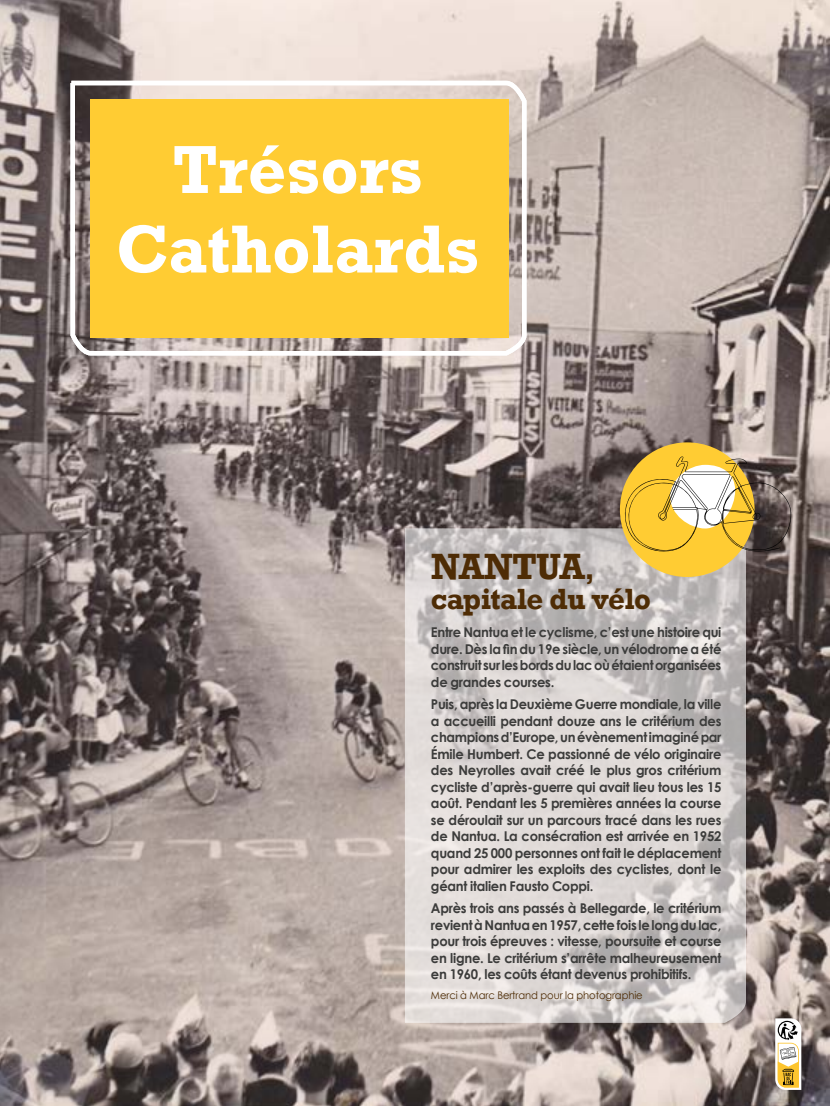
<style>
.page{position:relative;width:830px;height:1106px;background:#fff}
.page>*{position:absolute;margin:0;border:0;box-sizing:border-box;transform-origin:0 0}
.t1{font:700 69px/79.5px "Rockwell";color:#fff;text-align:center}
.t2{font:700 37.5px "Rockwell";letter-spacing:-.02em;color:#4e2c05}
.t3{font:700 30px "Rockwell";letter-spacing:-.02em;color:#4e2c05}
.t4{font:700 13.5px/16.5px "Century Gothic";letter-spacing:-.02em;color:#3c3c3b;text-align:justify}
.t5{font:10.5px "Century Gothic";letter-spacing:-.01em;color:#4e2c05;scale:.95 1}
.s1{font-size:30px}
</style>
<div class="page">
<img style="left:0;top:0;width:829px;height:1106px">
<svg style="left:405px;top:528px;width:340px;height:494px;background:#d4cecd"></svg>
<svg style="left:774px;top:1018px;width:26px;height:71px"></svg>
<svg style="left:67px;top:78px;width:461px;height:280px;background:#f1c750"></svg>
<div style="left:619px;top:442px;width:135px;height:135px;background:#fc3;border-radius:50%"></div>
<svg style="left:620px;top:456px;width:171px;height:96px"></svg>
<h1 class="t1" style="left:116px;top:130px;width:365px">Trésors<br>Catholards</h1>
<h2 class="t2" style="left:431px;top:543px;width:165px">NANTUA<span class="s1">,</span></h2>
<h3 class="t3" style="left:431px;top:580px;width:221px">capitale du vélo</h3>
<p class="t4" style="left:431px;top:623px;width:292px">Entre Nantua et le cyclisme, c’est une histoire qui dure. Dès la fin du 19e siècle, un vélodrome a été construit sur les bords du lac où étaient organisées de grandes courses.</p>
<p class="t4" style="left:431px;top:695px;width:292px">Puis, après la Deuxième Guerre mondiale, la ville a accueilli pendant douze ans le critérium des champions d’Europe, un évènement imaginé par Émile Humbert. Ce passionné de vélo originaire des Neyrolles avait créé le plus gros critérium cycliste d’après-guerre qui avait lieu tous les 15 août. Pendant les 5 premières années la course se déroulait sur un parcours tracé dans les rues de Nantua. La consécration est arrivée en 1952 quand 25 000 personnes ont fait le déplacement pour admirer les exploits des cyclistes, dont le géant italien Fausto Coppi.</p>
<p class="t4" style="left:431px;top:899px;width:292px">Après trois ans passés à Bellegarde, le critérium revient à Nantua en 1957, cette fois le long du lac, pour trois épreuves : vitesse, poursuite et course en ligne. Le critérium s’arrête malheureusement en 1960, les coûts étant devenus prohibitifs.</p>
<p class="t5" style="left:431px;top:987px;width:224px">Merci à Marc Bertrand pour la photographie</p>
</div>
